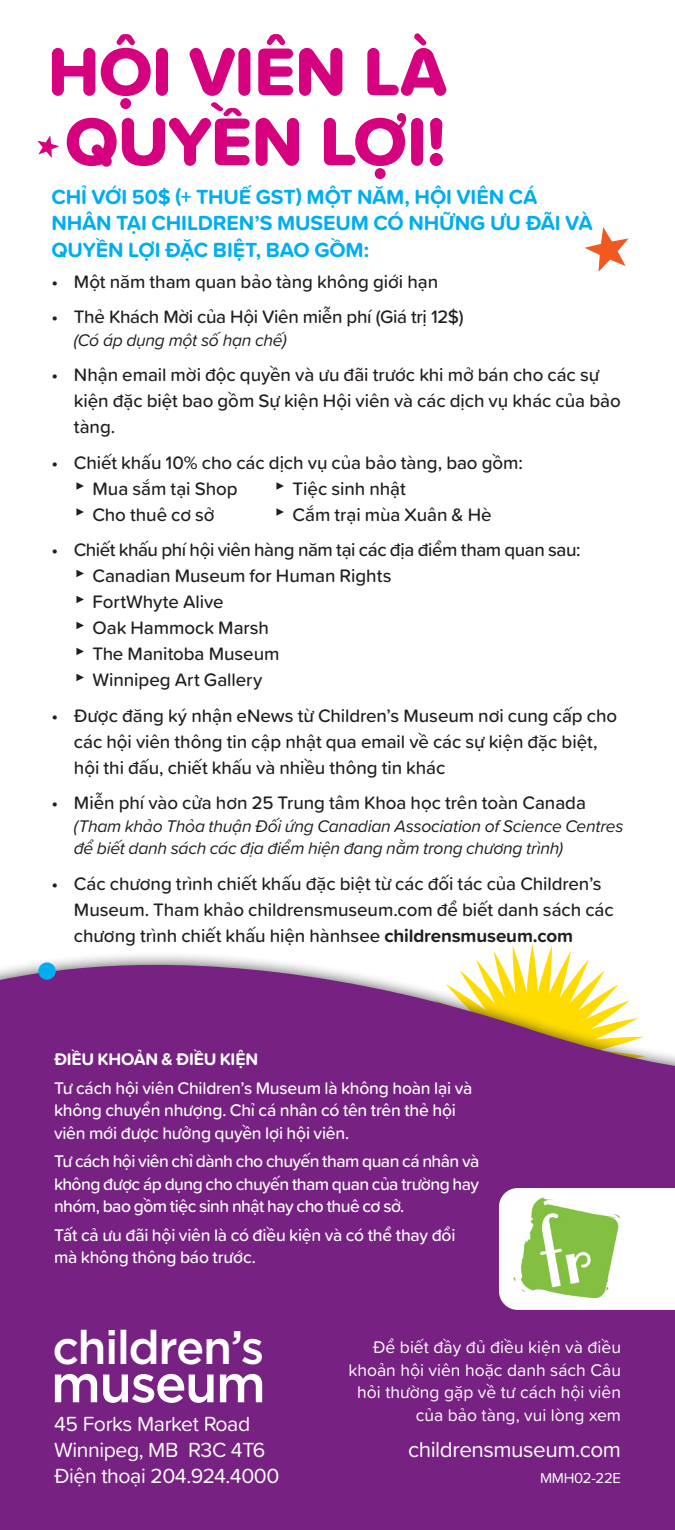
<style>
.page{position:relative;width:675px;height:1530px;background:#fff}
.page>*{position:absolute;margin:0;border:0;box-sizing:border-box;transform-origin:0 0}
.t1{font:70px/70px "Proxima Soft Extrabld";letter-spacing:-.01em;color:#d6017f}
.t2{font:500 52.5px "Gotham";letter-spacing:-.03em;color:#fff}
.t3{font:500 47px "Gotham";letter-spacing:-.035em;color:#fff}
.t4{font:22.5px "Proxima Soft";letter-spacing:-.02em;color:#fff}
.t5{font:700 21.25px/26.2px "Proxima Soft";letter-spacing:-.005em;color:#00aeef}
.t6{font:21.25px "Proxima Soft";letter-spacing:-.02em;color:#fff}
.t7{font:500 18.75px/26px "Proxima Soft";letter-spacing:-.005em;color:#231f20}
.t8{font:500 17.5px/22.5px "Proxima Soft";letter-spacing:-.015em;color:#fff}
.t9{font:italic 17.5px/22.5px "Proxima Soft";letter-spacing:-.015em;color:#231f20}
.t10{font:17.5px/22.5px "Proxima Soft";color:#fff;text-align:right}
.t11{font:700 17.5px "Proxima Soft";letter-spacing:-.01em;color:#fff}
.t12{font:15px "Proxima Soft";letter-spacing:-.02em;color:#fff}
.s1{font-weight:700}
</style>
<div class="page">
<svg style="left:0;top:944px;width:675px;height:586px;background:#833489"></svg>
<svg style="left:76px;top:482px;width:8px;height:8px"></svg>
<svg style="left:276px;top:482px;width:8px;height:8px"></svg>
<svg style="left:76px;top:508px;width:8px;height:8px"></svg>
<svg style="left:276px;top:508px;width:8px;height:8px"></svg>
<svg style="left:76px;top:570px;width:8px;height:7px"></svg>
<svg style="left:76px;top:596px;width:8px;height:7px"></svg>
<svg style="left:76px;top:622px;width:8px;height:7px"></svg>
<svg style="left:76px;top:648px;width:8px;height:7px"></svg>
<svg style="left:76px;top:674px;width:8px;height:7px"></svg>
<svg style="left:585px;top:227px;width:44px;height:45px"></svg>
<svg style="left:37px;top:135px;width:22px;height:23px"></svg>
<div style="left:38px;top:962px;width:18px;height:18px;background:#00aeef;border-radius:50%"></div>
<svg style="left:499px;top:1188px;width:176px;height:122px"></svg>
<img style="left:513px;top:1198px;width:108px;height:102px">
<p class="t1" style="left:48px;top:35px;width:401px">HỘI VIÊN LÀ<br>QUYỀN LỢI!</p>
<p class="t5" style="left:51px;top:183px;width:543px">CHỈ VỚI 50$ (+ THUẾ GST) MỘT NĂM, HỘI VIÊN CÁ<br>NHÂN TẠI CHILDREN’S MUSEUM CÓ NHỮNG ƯU ĐÃI VÀ<br>QUYỀN LỢI ĐẶC BIỆT, BAO GỒM:</p>
<p class="t7" style="left:51px;top:268px;width:388px">• Một năm tham quan bảo tàng không giới hạn</p>
<p class="t7" style="left:51px;top:303px;width:414px">• Thẻ Khách Mời của Hội Viên miễn phí (Giá trị 12$)</p>
<p class="t9" style="left:74px;top:328px;width:214px">(Có áp dụng một số hạn chế)</p>
<p class="t7" style="left:74px;top:361px;width:548px;text-indent:-22px">• Nhận email mời độc quyền và ưu đãi trước khi mở bán cho các sự kiện đặc biệt bao gồm Sự kiện Hội viên và các dịch vụ khác của bảo tàng.</p>
<p class="t7" style="left:92px;top:449px;width:432px;text-indent:-41px">• Chiết khấu 10% cho các dịch vụ của bảo tàng, bao gồm:<br>Mua sắm tại Shop</p>
<p class="t7" style="left:292px;top:475px;width:115px">Tiệc sinh nhật</p>
<p class="t7" style="left:92px;top:501px;width:124px">Cho thuê cơ sở</p>
<p class="t7" style="left:292px;top:501px;width:201px">Cắm trại mùa Xuân &amp; Hè</p>
<p class="t7" style="left:92px;top:536px;width:489px;text-indent:-41px">• Chiết khấu phí hội viên hàng năm tại các địa điểm tham quan sau:<br>Canadian Museum for Human Rights<br>FortWhyte Alive<br>Oak Hammock Marsh<br>The Manitoba Museum<br>Winnipeg Art Gallery</p>
<p class="t7" style="left:74px;top:702px;width:545px;text-indent:-22px">• Được đăng ký nhận eNews từ Children’s Museum nơi cung cấp cho các hội viên thông tin cập nhật qua email về các sự kiện đặc biệt, hội thi đấu, chiết khấu và nhiều thông tin khác</p>
<p class="t7" style="left:51px;top:789px;width:536px">• Miễn phí vào cửa hơn 25 Trung tâm Khoa học trên toàn Canada</p>
<p class="t9" style="left:74px;top:814px;width:551px">(Tham khảo Thỏa thuận Đối ứng Canadian Association of Science Centres để biết danh sách các địa điểm hiện đang nằm trong chương trình)</p>
<p class="t7" style="left:74px;top:869px;width:541px;text-indent:-22px">• Các chương trình chiết khấu đặc biệt từ các đối tác của Children’s<br>Museum. Tham khảo childrensmuseum.com để biết danh sách các chương trình chiết khấu hiện hànhsee <span class="s1">childrensmuseum.com</span></p>
<p class="t11" style="left:54px;top:1046px;width:206px">ĐIỀU KHOẢN &amp; ĐIỀU KIỆN</p>
<p class="t8" style="left:54px;top:1076px;width:420px">Tư cách hội viên Children’s Museum là không hoàn lại và không chuyển nhượng. Chỉ cá nhân có tên trên thẻ hội viên mới được hưởng quyền lợi hội viên.</p>
<p class="t8" style="left:54px;top:1149px;width:427px;text-align:justify">Tư cách hội viên chỉ dành cho chuyến tham quan cá nhân và không được áp dụng cho chuyến tham quan của trường hay nhóm, bao gồm tiệc sinh nhật hay cho thuê cơ sở.</p>
<p class="t8" style="left:54px;top:1223px;width:403px">Tất cả ưu đãi hội viên là có điều kiện và có thể thay đổi mà không thông báo trước.</p>
<p class="t3" style="left:52px;top:1321px;width:213px">children’s</p>
<p class="t2" style="left:51px;top:1354px;width:217px">museum</p>
<p class="t6" style="left:54px;top:1408px;width:198px">45 Forks Market Road</p>
<p class="t6" style="left:54px;top:1434px;width:213px">Winnipeg, MB R3C 4T6</p>
<p class="t6" style="left:54px;top:1460px;width:227px">Điện thoại 204.924.4000</p>
<p class="t10" style="left:348px;top:1335px;width:274px">Để biết đầy đủ điều kiện và điều khoản hội viên hoặc danh sách Câu hỏi thường gặp về tư cách hội viên của bảo tàng, vui lòng xem</p>
<p class="t4" style="left:408px;top:1432px;width:214px">childrensmuseum.com</p>
<p class="t12" style="left:540px;top:1467px;width:82px">MMH02-22E</p>
</div>
